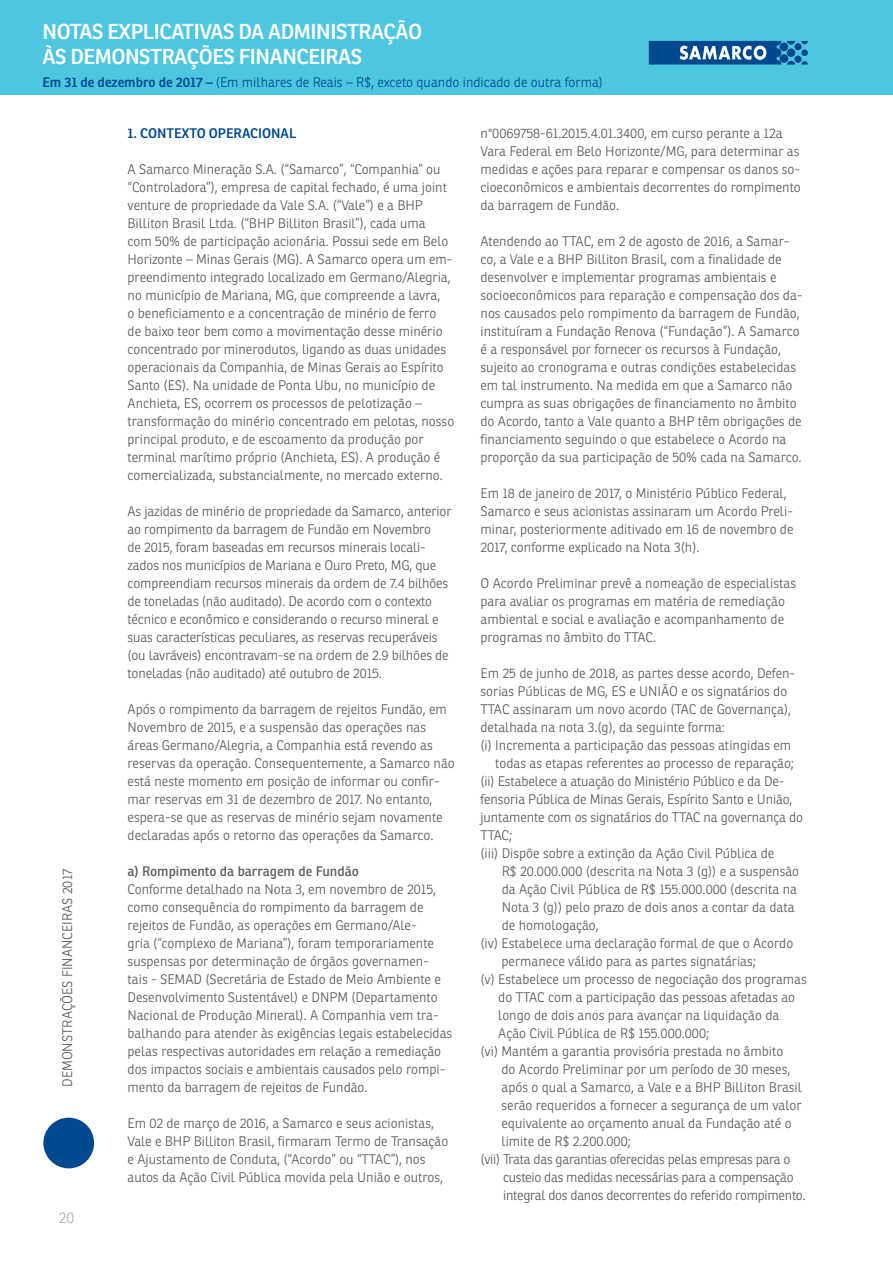
<style>
.page{position:relative;width:893px;height:1263px;background:#fff}
.page>*{position:absolute;margin:0;border:0;box-sizing:border-box;transform-origin:0 0}
.t1{font:600 21px/25.2px "Ronnia";letter-spacing:-.02em;color:#fff}
.t2{font:300 15px "Ronnia";color:#a7a9ac}
.t3{font:300 13.5px/18px "Ronnia";color:#58595b}
.t4{font:300 13.5px "Ronnia";letter-spacing:-.02em;color:#58595b}
.t5{font:300 13.5px "Ronnia";color:#00498f}
.t6{font:13.5px "Ronnia";color:#58595b}
.t7{font:600 13.5px "Ronnia";color:#00498f}
.s1{font-weight:600}
</style>
<div class="page">
<div style="left:43px;top:1118px;width:51px;height:50px;background:#00498f;border-radius:50%"></div>
<div style="left:0;top:0;width:893px;height:95px;background:#4fc6e0"></div>
<svg style="left:649px;top:41px;width:159px;height:24px;background:#3273a9"></svg>
<h1 class="t1" style="left:43px;top:19px;width:381px">NOTAS EXPLICATIVAS DA ADMINISTRAÇÃO<br>ÀS DEMONSTRAÇÕES FINANCEIRAS</h1>
<p class="t5" style="left:43px;top:74px;width:562px"><span class="s1">Em 31 de dezembro de 2017 –</span> (Em milhares de Reais – R$, exceto quando indicado de outra forma)</p>
<p class="t7" style="left:128px;top:125px;width:170px">1. CONTEXTO OPERACIONAL</p>
<p class="t3" style="left:128px;top:160px;width:328px">A Samarco Mineração S.A. (“Samarco”, “Companhia” ou “Controladora”), empresa de capital fechado, é uma joint venture de propriedade da Vale S.A. (“Vale”) e a BHP Billiton Brasil Ltda. (“BHP Billiton Brasil”), cada uma<br>com 50% de participação acionária. Possui sede em Belo Horizonte – Minas Gerais (MG). A Samarco opera um em&shy;preendimento integrado localizado em Germano/Alegria, no município de Mariana, MG, que compreende a lavra,<br>o beneficiamento e a concentração de minério de ferro<br>de baixo teor bem como a movimentação desse minério concentrado por minerodutos, ligando as duas unidades operacionais da Companhia, de Minas Gerais ao Espírito Santo (ES). Na unidade de Ponta Ubu, no município de Anchieta, ES, ocorrem os processos de pelotização – transformação do minério concentrado em pelotas, nosso principal produto, e de escoamento da produção por terminal marítimo próprio (Anchieta, ES). A produção é comercializada, substancialmente, no mercado externo.</p>
<p class="t3" style="left:128px;top:502px;width:325px">As jazidas de minério de propriedade da Samarco, anterior ao rompimento da barragem de Fundão em Novembro<br>de 2015, foram baseadas em recursos minerais locali&shy;zados nos municípios de Mariana e Ouro Preto, MG, que compreendiam recursos minerais da ordem de 7.4 bilhões de toneladas (não auditado). De acordo com o contexto técnico e econômico e considerando o recurso mineral e suas características peculiares, as reservas recuperáveis (ou lavráveis) encontravam-se na ordem de 2.9 bilhões de toneladas (não auditado) até outubro de 2015.</p>
<p class="t3" style="left:128px;top:700px;width:329px">Após o rompimento da barragem de rejeitos Fundão, em Novembro de 2015, e a suspensão das operações nas áreas Germano/Alegria, a Companhia está revendo as reservas da operação. Consequentemente, a Samarco não está neste momento em posição de informar ou confir&shy;mar reservas em 31 de dezembro de 2017. No entanto, espera-se que as reservas de minério sejam novamente declaradas após o retorno das operações da Samarco.</p>
<p class="t6" style="left:128px;top:862px;width:233px">a) Rompimento da barragem de Fundão</p>
<p class="t3" style="left:128px;top:880px;width:326px">Conforme detalhado na Nota 3, em novembro de 2015, como consequência do rompimento da barragem de rejeitos de Fundão, as operações em Germano/Ale-<br>gria (“complexo de Mariana”), foram temporariamente suspensas por determinação de órgãos governamen&shy;tais - SEMAD (Secretária de Estado de Meio Ambiente e Desenvolvimento Sustentável) e DNPM (Departamento Nacional de Produção Mineral). A Companhia vem tra&shy;balhando para atender às exigências legais estabelecidas pelas respectivas autoridades em relação a remediação dos impactos sociais e ambientais causados pelo rompi&shy;mento da barragem de rejeitos de Fundão.</p>
<p class="t3" style="left:128px;top:1114px;width:322px">Em 02 de março de 2016, a Samarco e seus acionistas, Vale e BHP Billiton Brasil, firmaram Termo de Transação e Ajustamento de Conduta, (“Acordo” ou “TTAC”), nos autos da Ação Civil Pública movida pela União e outros,</p>
<p class="t3" style="left:480px;top:124px;width:322px">n°0069758-61.2015.4.01.3400, em curso perante a 12a Vara Federal em Belo Horizonte/MG, para determinar as medidas e ações para reparar e compensar os danos so&shy;cioeconômicos e ambientais decorrentes do rompimento da barragem de Fundão.</p>
<p class="t3" style="left:480px;top:232px;width:323px">Atendendo ao TTAC, em 2 de agosto de 2016, a Samar&shy;co, a Vale e a BHP Billiton Brasil, com a finalidade de desenvolver e implementar programas ambientais e socioeconômicos para reparação e compensação dos da&shy;nos causados pelo rompimento da barragem de Fundão, instituíram a Fundação Renova (“Fundação”). A Samarco é a responsável por fornecer os recursos à Fundação, sujeito ao cronograma e outras condições estabelecidas em tal instrumento. Na medida em que a Samarco não cumpra as suas obrigações de financiamento no âmbito do Acordo, tanto a Vale quanto a BHP têm obrigações de financiamento seguindo o que estabelece o Acordo na proporção da sua participação de 50% cada na Samarco.</p>
<p class="t3" style="left:480px;top:484px;width:315px">Em 18 de janeiro de 2017, o Ministério Público Federal, Samarco e seus acionistas assinaram um Acordo Preli&shy;minar, posteriormente aditivado em 16 de novembro de 2017, conforme explicado na Nota 3(h).</p>
<p class="t3" style="left:480px;top:574px;width:317px">O Acordo Preliminar prevê a nomeação de especialistas para avaliar os programas em matéria de remediação ambiental e social e avaliação e acompanhamento de programas no âmbito do TTAC.</p>
<p class="t3" style="left:480px;top:664px;width:316px">Em 25 de junho de 2018, as partes desse acordo, Defen-</p>
<p class="t3" style="left:480px;top:682px;width:308px">sorias Públicas de MG, ES e UNIÃO e os signatários do</p>
<p class="t3" style="left:480px;top:700px;width:312px">TTAC assinaram um novo acordo (TAC de Governança),</p>
<p class="t3" style="left:480px;top:718px;width:246px">detalhada na nota 3.(g), da seguinte forma:</p>
<p class="t3" style="left:480px;top:736px;width:312px">(i) Incrementa a participação das pessoas atingidas em</p>
<p class="t3" style="left:495px;top:754px;width:300px">todas as etapas referentes ao processo de reparação;</p>
<p class="t3" style="left:480px;top:772px;width:306px">(ii) Estabelece a atuação do Ministério Público e da De-</p>
<p class="t3" style="left:480px;top:790px;width:313px">fensoria Pública de Minas Gerais, Espírito Santo e União,</p>
<p class="t3" style="left:480px;top:808px;width:324px">juntamente com os signatários do TTAC na governança do</p>
<p class="t3" style="left:480px;top:826px;width:33px">TTAC;</p>
<p class="t3" style="left:480px;top:844px;width:295px">(iii) Dispõe sobre a extinção da Ação Civil Pública de</p>
<p class="t3" style="left:502px;top:862px;width:299px">R$ 20.000.000 (descrita na Nota 3 (g)) e a suspensão</p>
<p class="t3" style="left:502px;top:880px;width:297px">da Ação Civil Pública de R$ 155.000.000 (descrita na</p>
<p class="t3" style="left:502px;top:898px;width:294px">Nota 3 (g)) pelo prazo de dois anos a contar da data</p>
<p class="t3" style="left:502px;top:916px;width:98px">de homologação,</p>
<p class="t3" style="left:480px;top:934px;width:314px">(iv) Estabelece uma declaração formal de que o Acordo</p>
<p class="t3" style="left:501px;top:952px;width:256px">permanece válido para as partes signatárias;</p>
<p class="t3" style="left:480px;top:970px;width:328px">(v) Estabelece um processo de negociação dos programas</p>
<p class="t3" style="left:498px;top:988px;width:298px">do TTAC com a participação das pessoas afetadas ao</p>
<p class="t3" style="left:498px;top:1006px;width:282px">longo de dois anos para avançar na liquidação da</p>
<p class="t3" style="left:498px;top:1024px;width:212px">Ação Civil Pública de R$ 155.000.000;</p>
<p class="t3" style="left:480px;top:1042px;width:304px">(vi) Mantém a garantia provisória prestada no âmbito</p>
<p class="t3" style="left:501px;top:1060px;width:290px">do Acordo Preliminar por um período de 30 meses,</p>
<p class="t3" style="left:501px;top:1078px;width:302px">após o qual a Samarco, a Vale e a BHP Billiton Brasil</p>
<p class="t3" style="left:501px;top:1096px;width:301px">serão requeridos a fornecer a segurança de um valor</p>
<p class="t3" style="left:501px;top:1114px;width:292px">equivalente ao orçamento anual da Fundação até o</p>
<p class="t3" style="left:501px;top:1132px;width:131px">limite de R$ 2.200.000;</p>
<p class="t4" style="left:480px;top:1150px;width:311px">(vii) Trata das garantias oferecidas pelas empresas para o</p>
<p class="t4" style="left:503px;top:1168px;width:292px">custeio das medidas necessárias para a compensação</p>
<p class="t4" style="left:503px;top:1186px;width:304px">integral dos danos decorrentes do referido rompimento.</p>
<p class="t3" style="left:58px;top:1087px;width:219px;rotate:-90deg">DEMONSTRAÇÕES FINANCEIRAS 2017</p>
<p class="t2" style="left:59px;top:1208px;width:17px">20</p>
</div>
